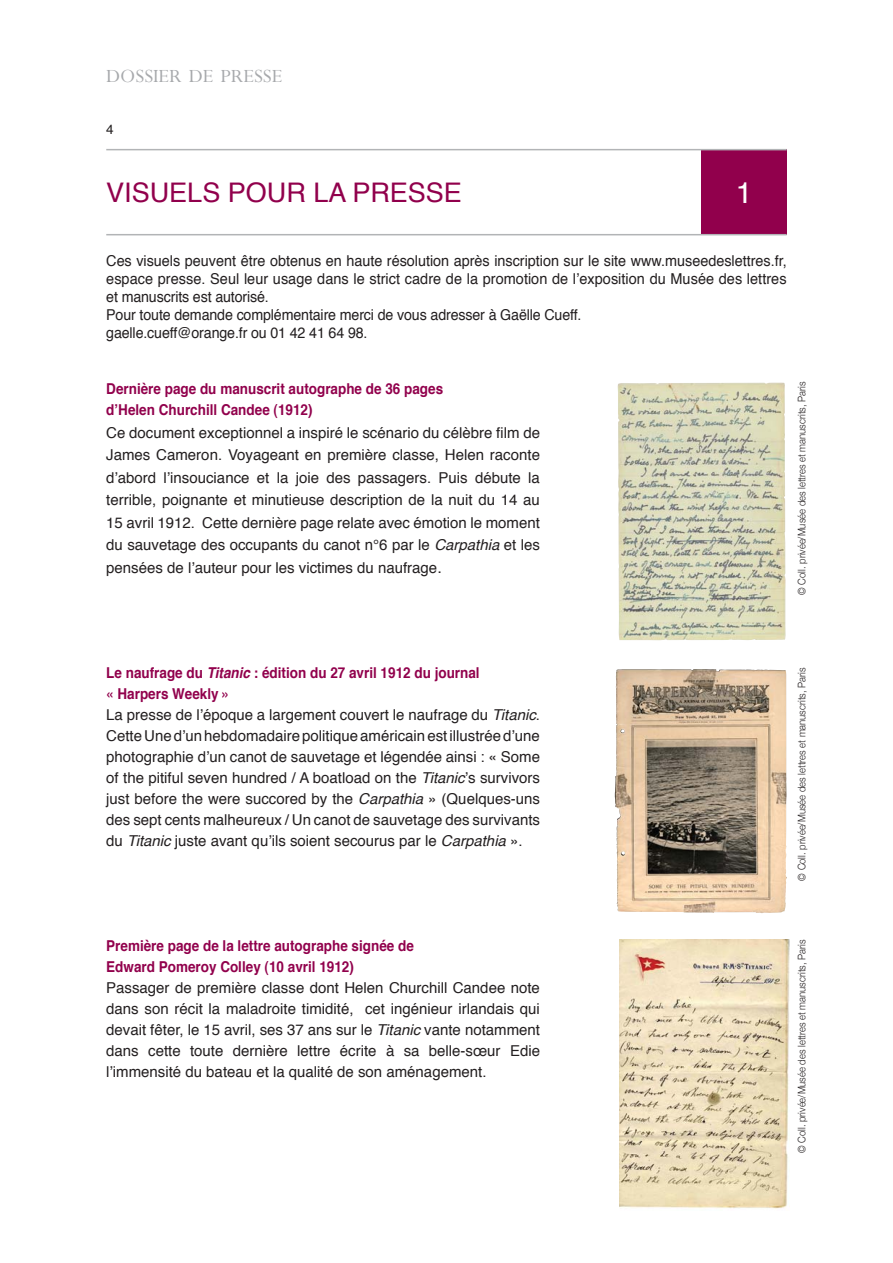
<style>
.page{position:relative;width:893px;height:1263px;background:#fff}
.page>*{position:absolute;margin:0;border:0;box-sizing:border-box;transform-origin:0 0}
.t1{font:30px "Helvetica";color:#fff}
.t2{font:27px "Helvetica";color:#91004c}
.t3{font:21px "M Perpetua";color:#a7a9ac}
.t4{font:15px/21px "Helvetica";color:#231f20;text-align:justify}
.t5{font:15px/18px "Helvetica";color:#231f20;scale:.96 1}
.t6{font:700 15px/21px "Helvetica";color:#91004c;scale:.9 1}
.t7{font:13.5px "Helvetica";color:#231f20}
.t8{font:300 10.5px "Helvetica Neue";color:#231f20;scale:.9 1}
.s1{font-style:italic}
.s2{font-size:16.5px}
.s3{font-weight:700;color:#91004c}
.s4{font-weight:700;font-style:italic;color:#91004c}
</style>
<div class="page">
<div style="left:702px;top:149px;width:85px;height:85px;background:#91004c"></div>
<hr style="left:106px;top:149px;width:681px;height:1px;background:#b2b4b6">
<hr style="left:106px;top:234px;width:681px;height:1px;background:#b2b4b6">
<img style="left:617px;top:382px;width:169px;height:259px">
<img style="left:619px;top:940px;width:170px;height:269px">
<img style="left:615px;top:669px;width:172px;height:244px">
<h3 class="t3" style="left:106px;top:69px;width:178px">DOSSIER DE PRESSE</h3>
<p class="t7" style="left:106px;top:123px;width:9px">4</p>
<h2 class="t2" style="left:106px;top:181px;width:357px">VISUELS POUR LA PRESSE</h2>
<h1 class="t1" style="left:736px;top:180px;width:18px">1</h1>
<p class="t5" style="left:106px;top:253px;width:710px">Ces visuels peuvent être obtenus en haute résolution après inscription sur le site www.museedeslettres.fr, espace presse. Seul leur usage dans le strict cadre de la promotion de l’exposition du Musée des lettres et manuscrits est autorisé.<br>Pour toute demande complémentaire merci de vous adresser à Gaëlle Cueff.<br>gaelle.cueff@orange.fr ou 01 42 41 64 98.</p>
<p class="t6" style="left:106px;top:379px;width:376px">Dernière page du manuscrit autographe de 36 pages d’Helen Churchill Candee (1912)</p>
<p class="t4" style="left:106px;top:422px;width:435px;line-height:22.5px">Ce document exceptionnel a inspiré le scénario du célèbre film de James Cameron. Voyageant en première classe, Helen raconte d’abord l’insouciance et la joie des passagers. Puis débute la terrible, poignante et minutieuse description de la nuit du 14 au 15 avril 1912. Cette dernière page relate avec émotion le moment du sauvetage des occupants du canot n°6 par le <span class="s1">Carpathia</span> et les pensées de l’auteur pour les victimes du naufrage<span class="s2">.</span></p>
<p class="t8" style="left:795px;top:595px;width:238px;rotate:-90deg">© Coll. privée/Musée des lettres et manuscrits, Paris</p>
<p class="t4" style="left:106px;top:663px;width:435px;text-align:left"><span class="s3">Le naufrage du</span> <span class="s4">Titanic</span> <span class="s3">: édition du 27 avril 1912 du journal<br>« Harpers Weekly »<br></span>La presse de l’époque a largement couvert le naufrage du <span class="s1">Titanic</span>.<br>Cette Une d’un hebdomadaire politique américain est illustrée d’une photographie d’un canot de sauvetage et légendée ainsi : « Some of the pitiful seven hundred / A boatload on the <span class="s1">Titanic</span>’s survivors just before the were succored by the <span class="s1">Carpathia</span> » (Quelques-uns des sept cents malheureux / Un canot de sauvetage des survivants du <span class="s1">Titanic</span> juste avant qu’ils soient secourus par le <span class="s1">Carpathia</span> ».</p>
<p class="t6" style="left:106px;top:936px;width:343px">Première page de la lettre autographe signée de<br>Edward Pomeroy Colley (10 avril 1912)</p>
<p class="t4" style="left:106px;top:978px;width:435px">Passager de première classe dont Helen Churchill Candee note dans son récit la maladroite timidité, cet ingénieur irlandais qui devait fêter, le 15 avril, ses 37 ans sur le <span class="s1">Titanic</span> vante notamment dans cette toute dernière lettre écrite à sa belle-sœur Edie l’immensité du bateau et la qualité de son aménagement.</p>
<p class="t8" style="left:795px;top:881px;width:238px;rotate:-90deg">© Coll. privée/Musée des lettres et manuscrits, Paris</p>
<p class="t8" style="left:795px;top:1153px;width:238px;rotate:-90deg">© Coll. privée/Musée des lettres et manuscrits, Paris</p>
</div>
